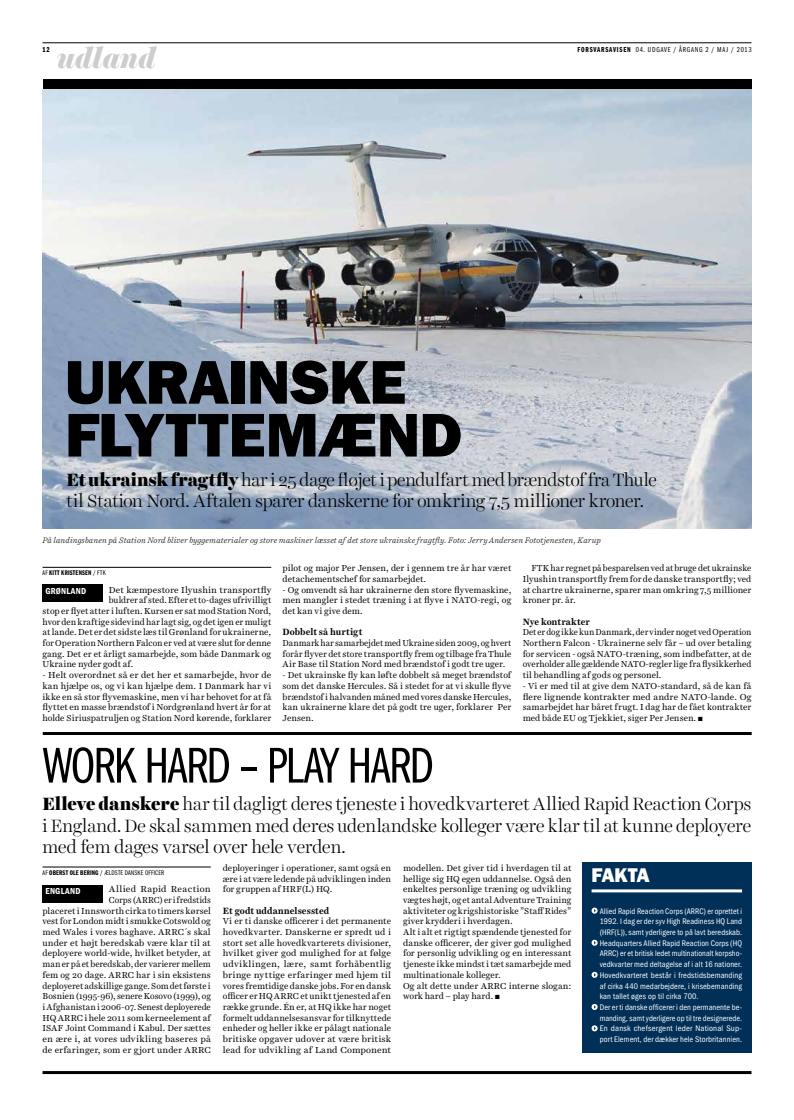
<style>
.page{position:relative;width:794px;height:1120px;background:#fff}
.page>*{position:absolute;margin:0;border:0;box-sizing:border-box;transform-origin:0 0}
.t1{font:62px/52.8px "ITC Franklin Gothic Std Hvy";letter-spacing:-.005em;color:#000}
.t2{font:52px "ITC Franklin Gothic Std Bk Cp";letter-spacing:-.035em;color:#000}
.t3{font:italic 900 28px "Harriet Display";color:#cecdcd}
.t4{font:20px "ITC Franklin Gothic Std Hvy";letter-spacing:-.025em;color:#fff}
.t5{font:300 18px/21.4px "Harriet Display";letter-spacing:-.015em;color:#000;text-align:justify}
.t6{font:700 9.2px "Harriet Text";letter-spacing:.005em;color:#000}
.t7{font:9px "ITC Franklin Gothic Std Dm Cd";letter-spacing:.025em;color:#fff}
.t8{font:8.8px/10.7px "Harriet Text";letter-spacing:.005em;color:#000;text-align:justify}
.t9{font:8.8px/10.7px "Harriet Text";letter-spacing:.005em;color:#000;text-align:right;scale:1.05 1}
.t10{font:8.8px/10.7px "Harriet Text";letter-spacing:.005em;color:#000;text-align:justify;scale:1.04 1}
.t11{font:8.8px/10.7px "Harriet Text";letter-spacing:.005em;color:#000;text-align:justify;scale:.95 1}
.t12{font:8.8px/10.7px "Harriet Text";letter-spacing:.005em;color:#000;text-align:justify;scale:.96 1}
.t13{font:condensed 8.4px/10.7px "ITC Franklin Gothic Std";letter-spacing:.01em;color:#fff}
.t14{font:italic 300 8px "Harriet Text";letter-spacing:.015em;color:#000}
.t15{font:7.5px "ITC Franklin Gothic Std Bk Cp";letter-spacing:.105em;color:#000}
.t16{font:7.5px "ITC Franklin Gothic Std Dm Cp";color:#000}
.t17{font:7px "ITC Franklin Gothic Std Bk Cp";letter-spacing:.03em;color:#000}
.t18{font:7px "ITC Franklin Gothic Std Dm Cp";letter-spacing:.025em;color:#000}
.s1{font-family:"ITC Franklin Gothic Std Dm Cp"}
.s2{font-weight:900}
.s3{font-family:"ITC Franklin Gothic Std Bk Cp"}
</style>
<div class="page">
<hr style="left:43px;top:43px;width:708px;height:1px;background:#000">
<div style="left:43px;top:79px;width:708px;height:10px;background:#000"></div>
<hr style="left:43px;top:1071px;width:708px;height:3px;background:#000">
<hr style="left:43px;top:567px;width:228px;height:1px;background:#000">
<img style="left:43px;top:89px;width:708px;height:440px">
<div style="left:43px;top:585px;width:60px;height:17px;background:#000"></div>
<hr style="left:43px;top:732px;width:708px;height:3px;background:#000">
<hr style="left:43px;top:867px;width:168px;height:1px;background:#000">
<div style="left:43px;top:885px;width:60px;height:17px;background:#000"></div>
<div style="left:582px;top:862px;width:169px;height:190px;background:#002f57"></div>
<hr style="left:591px;top:889px;width:151px;height:3px;background:#fff">
<svg style="left:591px;top:907px;width:6px;height:6px"></svg>
<svg style="left:591px;top:939px;width:6px;height:7px"></svg>
<svg style="left:591px;top:972px;width:6px;height:6px"></svg>
<svg style="left:591px;top:1004px;width:6px;height:6px"></svg>
<svg style="left:591px;top:1025px;width:6px;height:6px"></svg>
<p class="t16" style="left:43px;top:45px;width:9px">12</p>
<p class="t15" style="left:577px;top:45px;width:175px"><span class="s1">FORSVARSAVISEN</span> 04. UDGAVE / ÅRGANG 2 / MAJ / 2013</p>
<p class="t3" style="left:57px;top:39px;width:101px">udland</p>
<p class="t1" style="left:65px;top:356px;width:353px">UKRAINSKE<br>FLYTTE MÆND</p>
<p class="t5" style="left:67px;top:468px;width:592px"><span class="s2">Et ukrainsk fragtfly</span> har i 25 dage fløjet i pendulfart med brændstof fra Thule til Station Nord. Aftalen sparer danskerne for omkring 7,5 millioner kroner.</p>
<p class="t14" style="left:43px;top:534px;width:560px">På landingsbanen på Station Nord bliver byggematerialer og store maskiner læsset af det store ukrainske fragtfly. Foto: Jerry Andersen Fototjenesten, Karup</p>
<p class="t18" style="left:43px;top:569px;width:65px"><span class="s3">AF</span> KITT KRISTENSEN <span class="s3">/ FTK</span></p>
<p class="t8" style="left:109px;top:584px;width:164px">Det kæmpestore Ilyushin transportfly</p>
<p class="t8" style="left:109px;top:595px;width:164px">buldrer af sted. Efter et to-dages ufrivilligt</p>
<p class="t8" style="left:43px;top:605px;width:230px">stop er flyet atter i luften. Kursen er sat mod Station Nord,</p>
<p class="t8" style="left:43px;top:616px;width:230px">hvor den kraftige sidevind har lagt sig, og det igen er muligt</p>
<p class="t8" style="left:43px;top:627px;width:230px">at lande. Det er det sidste læs til Grønland for ukrainerne,</p>
<p class="t8" style="left:43px;top:637px;width:230px">for Operation Northern Falcon er ved at være slut for denne</p>
<p class="t8" style="left:43px;top:648px;width:230px">gang. Det er et årligt samarbejde, som både Danmark og</p>
<p class="t8" style="left:43px;top:659px;width:92px">Ukraine nyder godt af.</p>
<p class="t10" style="left:43px;top:670px;width:221px">- Helt overordnet så er det her et samarbejde, hvor de kan hjælpe os, og vi kan hjælpe dem. I Danmark har vi ikke en så stor flyvemaskine, men vi har behovet for at få flyttet en masse brændstof i Nordgrønland hvert år for at holde Siriuspatruljen og Station Nord kørende, forklarer</p>
<p class="t7" style="left:45px;top:586px;width:41px">GRØNLAND</p>
<p class="t8" style="left:283px;top:563px;width:230px">pilot og major Per Jensen, der i gennem tre år har været detachementschef for samarbejdet.</p>
<p class="t8" style="left:283px;top:584px;width:230px">- Og omvendt så har ukrainerne den store flyvemaskine, men mangler i stedet træning i at flyve i NATO-regi, og det kan vi give dem.</p>
<p class="t6" style="left:283px;top:626px;width:81px">Dobbelt så hurtigt</p>
<p class="t12" style="left:283px;top:637px;width:240px">Danmark har samarbejdet med Ukraine siden 2009, og hvert forår flyver det store transportfly frem og tilbage fra Thule Air Base til Station Nord med brændstof i godt tre uger.</p>
<p class="t8" style="left:283px;top:670px;width:230px">- Det ukrainske fly kan løfte dobbelt så meget brændstof som det danske Hercules. Så i stedet for at vi skulle flyve brændstof i halvanden måned med vores danske Hercules, kan ukrainerne klare det på godt tre uger, forklarer Per Jensen.</p>
<p class="t8" style="left:523px;top:563px;width:230px;text-indent:9px">FTK har regnet på besparelsen ved at bruge det ukrainske Ilyushin transportfly frem for de danske transportfly; ved at chartre ukrainerne, sparer man omkring 7,5 millioner kroner pr. år.</p>
<p class="t6" style="left:523px;top:615px;width:69px">Nye kontrakter</p>
<p class="t11" style="left:523px;top:627px;width:242px">Det er dog ikke kun Danmark, der vinder noget ved Operation Northern Falcon - Ukrainerne selv får – ud over betaling for servicen - også NATO-træning, som indbefatter, at de overholder alle gældende NATO-regler lige fra flysikkerhed til behandling af gods og personel.</p>
<p class="t8" style="left:523px;top:680px;width:230px">- Vi er med til at give dem NATO-standard, så de kan få flere lignende kontrakter med andre NATO-lande. Og samarbejdet har båret frugt. I dag har de fået kontrakter med både EU og Tjekkiet, siger Per Jensen. ■</p>
<p class="t2" style="left:43px;top:737px;width:393px">WORK HARD – PLAY HARD</p>
<p class="t5" style="left:43px;top:793px;width:710px"><span class="s2">Elleve danskere</span> har til dagligt deres tjeneste i hovedkvarteret Allied Rapid Reaction Corps i England. De skal sammen med deres udenlandske kolleger være klar til at kunne deployere med fem dages varsel over hele verden.</p>
<p class="t7" style="left:45px;top:886px;width:36px">ENGLAND</p>
<p class="t8" style="left:223px;top:862px;width:170px">deployeringer i operationer, samt også en ære i at være ledende på udviklingen inden for gruppen af HRF(L) HQ.</p>
<p class="t6" style="left:223px;top:904px;width:108px">Et godt uddannelsessted</p>
<p class="t8" style="left:223px;top:916px;width:170px">Vi er ti danske officerer i det permanente hovedkvarter. Danskerne er spredt ud i stort set alle hovedkvarterets divisioner, hvilket giver god mulighed for at følge udviklingen, lære, samt forhåbentlig bringe nyttige erfaringer med hjem til vores fremtidige danske jobs. For en dansk officer er HQ ARRC et unikt tjenested af en række grunde. Én er, at HQ ikke har noget formelt uddannelsesansvar for tilknyttede enheder og heller ikke er pålagt nationale britiske opgaver udover at være britisk lead for udvikling af Land Component</p>
<p class="t8" style="left:403px;top:862px;width:170px;text-align:left">modellen. Det giver tid i hverdagen til at hellige sig HQ egen uddannelse. Også den enkeltes personlige træning og udvikling vægtes højt, og et antal Adventure Training aktiviteter og krigshistoriske ”Staff Rides” giver krydderi i hverdagen.<br>Alt i alt et rigtigt spændende tjenested for danske officerer, der giver god mulighed for personlig udvikling og en interessant tjeneste ikke mindst i tæt samarbejde med multinationale kolleger.<br>Og alt dette under ARRC interne slogan: work hard – play hard. ■</p>
<p class="t4" style="left:591px;top:863px;width:60px">FAKTA</p>
<p class="t13" style="left:599px;top:905px;width:144px">Allied Rapid Reaction Corps (ARRC) er oprettet i 1992. I dag er der syv High Readiness HQ Land (HRF(L)), samt yderligere to på lavt beredskab.<br>Headquarters Allied Rapid Reaction Corps (HQ ARRC) er et britisk ledet multinationalt korpsho&shy;vedkvarter med deltagelse af i alt 16 nationer.<br>Hovedkvarteret består i fredstidsbemanding af cirka 440 medarbejdere, i krisebemanding kan tallet øges op til cirka 700.<br>Der er ti danske officerer i den permanente be&shy;manding, samt yderligere op til tre designerede.<br>En dansk chefsergent leder National Sup&shy;port Element, der dækker hele Storbritannien.</p>
<p class="t17" style="left:43px;top:868px;width:123px">AF <span class="s1">OBERST OLE BERING</span> / ÆLDSTE DANSKE OFFICER</p>
<p class="t9" style="left:43px;top:884px;width:162px">Allied Rapid Reaction<br>Corps (ARRC) er i fredstids<br>placeret i Innsworth cirka to timers kørsel vest for London midt i smukke Cotswold og med Wales i vores baghave. ARRC´s skal under et højt beredskab være klar til at deployere world-wide, hvilket betyder, at man er på et beredskab, der varierer mellem fem og 20 dage. ARRC har i sin eksistens deployeret adskillige gange. Som det første i Bosnien (1995-96), senere Kosovo (1999), og i Afghanistan i 2006-07. Senest deployerede HQ ARRC i hele 2011 som kerneelement af ISAF Joint Command i Kabul. Der sættes en ære i, at vores udvikling baseres på de erfaringer, som er gjort under ARRC</p>
</div>
